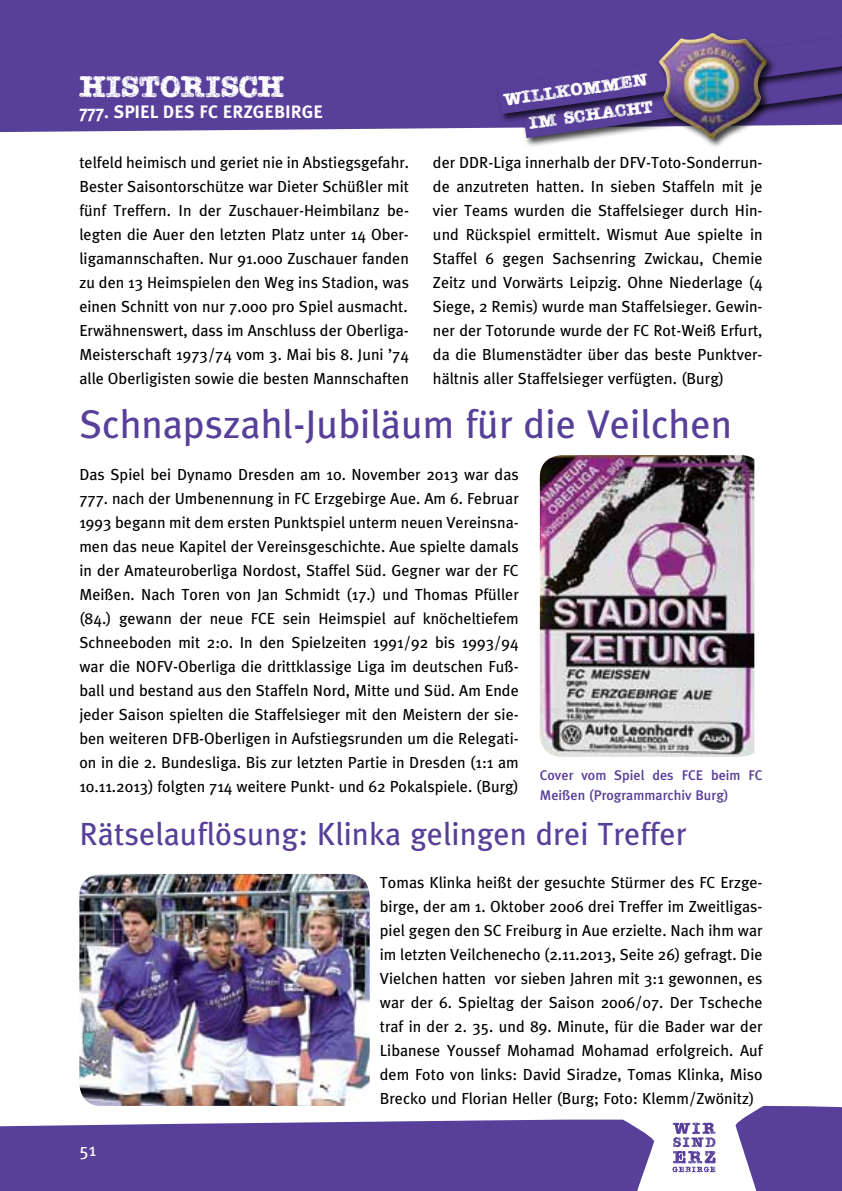
<style>
.page{position:relative;width:842px;height:1191px;background:#fff}
.page>*{position:absolute;margin:0;border:0;box-sizing:border-box;transform-origin:0 0}
.t1{font:40px "Meta Plus";color:#583f99}
.t2{font:32px "Meta Plus";color:#583f99}
.t3{font:32px "Teeshirt Pressed";color:#fff}
.t4{font:18.6px "Teeshirt Pressed";color:#fff}
.t5{font:700 18px "Meta Plus";color:#fff}
.t6{font:18px "Meta Plus";color:#fff}
.t7{font:16px/24px "Meta Plus";color:#000;text-align:justify}
.t8{font:500 14px/20px "Meta Plus";color:#583f99}
</style>
<div class="page">
<div style="left:0;top:0;width:842px;height:133px;background:#583f99"></div>
<div style="left:0;top:1119px;width:654px;height:72px;background:#583f99"></div>
<svg style="left:672px;top:1122px;width:44px;height:50px"></svg>
<svg style="left:735px;top:1105px;width:107px;height:86px;background:#6b55a5"></svg>
<div style="left:521px;top:59px;width:321px;height:89px;background:#000;opacity:.75"></div>
<div style="left:496px;top:33px;width:346px;height:91px;background:#583f99"></div>
<svg style="left:497px;top:66px;width:345px;height:72px"></svg>
<div style="left:657px;top:31px;width:120px;height:118px;background:#000;opacity:.75"></div>
<img style="left:659px;top:33px;width:108px;height:106px">
<img style="left:540px;top:455px;width:214px;height:302px">
<img style="left:79px;top:874px;width:291px;height:232px">
<h2 class="t3" style="left:79px;top:67px;width:206px">HISTORISCH</h2>
<p class="t5" style="left:79px;top:102px;width:245px">777. SPIEL DES FC ERZGEBIRGE</p>
<p class="t4" style="left:502px;top:88px;width:128px;rotate:-8deg">Will komm en</p>
<p class="t4" style="left:527px;top:112px;width:127px;rotate:-8deg">im Scha cht</p>
<p class="t7" style="left:79px;top:150px;width:331px">telfeld heimisch und geriet nie in Abstiegsgefahr.<br>Bester Saisontorschütze war Dieter Schüßler mit fünf Treffern. In der Zuschauer-Heimbilanz be&shy;legten die Auer den letzten Platz unter 14 Ober&shy;ligamannschaften. Nur 91.000 Zuschauer fanden zu den 13 Heimspielen den Weg ins Stadion, was einen Schnitt von nur 7.000 pro Spiel ausmacht.<br>Erwähnenswert, dass im Anschluss der Oberliga-Meisterschaft 1973/74 vom 3. Mai bis 8. Juni ’74 alle Oberligisten sowie die besten Mannschaften</p>
<p class="t7" style="left:433px;top:150px;width:331px">der DDR-Liga innerhalb der DFV-Toto-Sonderrun&shy;de anzutreten hatten. In sieben Staffeln mit je vier Teams wurden die Staffelsieger durch Hin&shy;und Rückspiel ermittelt. Wismut Aue spielte in Staffel 6 gegen Sachsenring Zwickau, Chemie Zeitz und Vorwärts Leipzig. Ohne Niederlage (4<br>Siege, 2 Remis) wurde man Staffelsieger. Gewin&shy;ner der Totorunde wurde der FC Rot-Weiß Erfurt, da die Blumenstädter über das beste Punktver&shy;hältnis aller Staffelsieger verfügten. (Burg)</p>
<h1 class="t1" style="left:79px;top:401px;width:654px">Schnapszahl-Jubiläum für die Veilchen</h1>
<p class="t7" style="left:79px;top:462px;width:441px">Das Spiel bei Dynamo Dresden am 10. November 2013 war das 777. nach der Umbenennung in FC Erzgebirge Aue. Am 6. Februar 1993 begann mit dem ersten Punktspiel unterm neuen Vereinsna&shy;men das neue Kapitel der Vereinsgeschichte. Aue spielte damals in der Amateuroberliga Nordost, Staffel Süd. Gegner war der FC Meißen. Nach Toren von Jan Schmidt (17.) und Thomas Pfüller (84.) gewann der neue FCE sein Heimspiel auf knöcheltiefem Schneeboden mit 2:0. In den Spielzeiten 1991/92 bis 1993/94 war die NOFV-Oberliga die drittklassige Liga im deutschen Fuß&shy;ball und bestand aus den Staffeln Nord, Mitte und Süd. Am Ende jeder Saison spielten die Staffelsieger mit den Meistern der sie&shy;ben weiteren DFB-Oberligen in Aufstiegsrunden um die Relegati&shy;on in die 2. Bundesliga. Bis zur letzten Partie in Dresden (1:1 am 10.11.2013) folgten 714 weitere Punkt- und 62 Pokalspiele. (Burg)</p>
<h2 class="t2" style="left:79px;top:815px;width:609px">Rätselauflösung: Klinka gelingen drei Treffer</h2>
<p class="t7" style="left:380px;top:870px;width:384px">Tomas Klinka heißt der gesuchte Stürmer des FC Erzge&shy;birge, der am 1. Oktober 2006 drei Treffer im Zweitligas&shy;piel gegen den SC Freiburg in Aue erzielte. Nach ihm war im letzten Veilchenecho (2.11.2013, Seite 26) gefragt. Die Vielchen hatten vor sieben Jahren mit 3:1 gewonnen, es war der 6. Spieltag der Saison 2006/07. Der Tscheche traf in der 2. 35. und 89. Minute, für die Bader war der Libanese Youssef Mohamad Mohamad erfolgreich. Auf dem Foto von links: David Siradze, Tomas Klinka, Miso Brecko und Florian Heller (Burg; Foto: Klemm/Zwönitz)</p>
<p class="t8" style="left:540px;top:765px;width:224px">Cover vom Spiel des FCE beim FC<br>Meißen (Programmarchiv Burg)</p>
<p class="t6" style="left:79px;top:1139px;width:18px">51</p>
</div>
